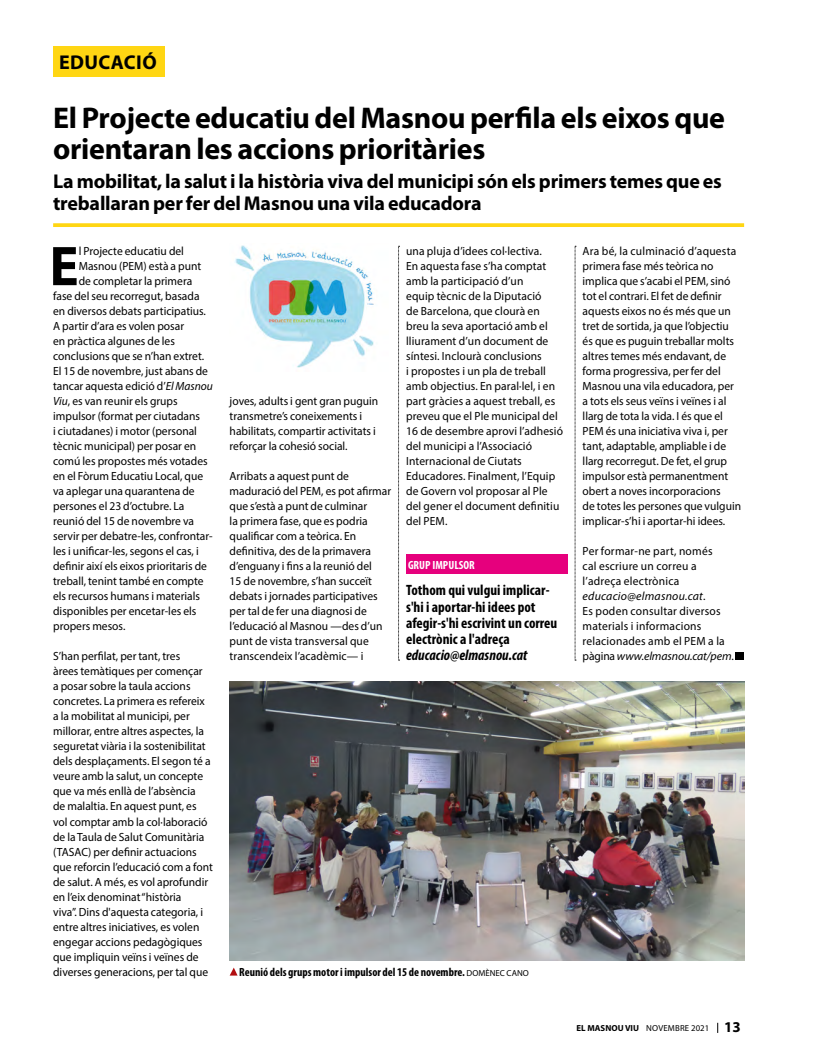
<style>
.page{position:relative;width:815px;height:1053px;background:#fff}
.page>*{position:absolute;margin:0;border:0;box-sizing:border-box;transform-origin:0 0}
.TEXTO{font:700 56.38px "Myriad Pro";color:#000}
.TEXTO-2{font:700 30px/31.2px "Myriad Pro";letter-spacing:-.01em;color:#000}
.TEXTO-3{font:700 20px/22.5px "Myriad Pro";letter-spacing:-.01em;color:#000}
.TEXTO-4{font:700 20px "Myriad Pro";letter-spacing:.02em;color:#000}
.parrafo02{font:700 condensed 15px/16.2px "Myriad Pro";color:#000}
.parrafo02-2{font:italic 700 condensed 15px "Myriad Pro";color:#000}
.t1{font:700 15px "Myriad Pro";color:#000}
.TEXTO-5{font:11.88px/15px "Myriad Pro";color:#000}
.TEXTO-6{font:11.88px/15px "Myriad Pro";letter-spacing:.02em;color:#000}
.t2{font:700 condensed 11.88px "Myriad Pro";color:#000}
.parrafo02-3{font:700 condensed 11.88px "Myriad Pro";color:#fff}
.t3{font:8.75px "Myriad Pro";letter-spacing:.02em;color:#000}
.s1{font-style:italic}
.s2{font-weight:400;font-stretch:normal;font-size:8.75px}
.s3{font-weight:700}
</style>
<div class="page">
<div style="left:53px;top:46px;width:111px;height:31px;background:#ffd613"></div>
<svg style="left:53px;top:223px;width:691px;height:4px;background:#ffd822"></svg>
<div style="left:736px;top:652px;width:8px;height:8px;background:#000"></div>
<img style="left:235px;top:245px;width:139px;height:123px">
<div style="left:406px;top:554px;width:162px;height:20px;background:#e6007d"></div>
<svg style="left:398px;top:246px;width:2px;height:414px"></svg>
<svg style="left:575px;top:246px;width:1px;height:414px"></svg>
<svg style="left:230px;top:967px;width:8px;height:8px"></svg>
<img style="left:230px;top:681px;width:514px;height:279px">
<p class="TEXTO-4" style="left:59px;top:51px;width:99px">EDUCACIÓ</p>
<p class="TEXTO-2" style="left:53px;top:102px;width:673px">El Projecte educatiu del Masnou perfila els eixos que orientaran les accions prioritàries</p>
<p class="TEXTO-3" style="left:53px;top:170px;width:670px">La mobilitat, la salut i la història viva del municipi són els primers temes que es treballaran per fer del Masnou una vila educadora</p>
<p class="TEXTO" style="left:49px;top:234px;width:31px">E</p>
<p class="TEXTO-5" style="left:79px;top:243px;width:107px">l Projecte educatiu del</p>
<p class="TEXTO-5" style="left:406px;top:243px;width:158px">una pluja d’idees col·lectiva.<br>En aquesta fase s’ha comptat amb la participació d’un<br>equip tècnic de la Diputació<br>de Barcelona, que clourà en breu la seva aportació amb el lliurament d’un document de síntesi. Inclourà conclusions<br>i propostes i un pla de treball amb objectius. En paral·lel, i en part gràcies a aquest treball, es preveu que el Ple municipal del<br>16 de desembre aprovi l’adhesió del municipi a l’Associació<br>Internacional de Ciutats<br>Educadores. Finalment, l’Equip de Govern vol proposar al Ple del gener el document definitiu del PEM.</p>
<p class="TEXTO-5" style="left:583px;top:243px;width:160px">Ara bé, la culminació d’aquesta primera fase més teòrica no implica que s’acabi el PEM, sinó tot el contrari. El fet de definir aquests eixos no és més que un tret de sortida, ja que l’objectiu és que es puguin treballar molts altres temes més endavant, de forma progressiva, per fer del<br>Masnou una vila educadora, per a tots els seus veïns i veïnes i al llarg de tota la vida. I és que el<br>PEM és una iniciativa viva i, per tant, adaptable, ampliable i de llarg recorregut. De fet, el grup impulsor està permanentment obert a noves incorporacions<br>de totes les persones que vulguin implicar-s’hi i aportar-hi idees.</p>
<p class="TEXTO-6" style="left:583px;top:543px;width:153px">Per formar-ne part, només<br>cal escriure un correu a l’adreça electrònica <span class="s1">educacio@elmasnou.cat</span>.<br>Es poden consultar diversos materials i informacions relacionades amb el PEM a la pàgina <span class="s1">www.elmasnou.cat/pem</span>.</p>
<p class="TEXTO-5" style="left:79px;top:258px;width:124px">Masnou (PEM) està a punt</p>
<p class="TEXTO-5" style="left:79px;top:273px;width:115px">de completar la primera</p>
<p class="TEXTO-5" style="left:53px;top:288px;width:148px">fase del seu recorregut, basada</p>
<p class="TEXTO-5" style="left:53px;top:303px;width:154px">en diversos debats participatius.</p>
<p class="TEXTO-5" style="left:53px;top:318px;width:133px">A partir d’ara es volen posar</p>
<p class="TEXTO-5" style="left:53px;top:333px;width:123px">en pràctica algunes de les</p>
<p class="TEXTO-5" style="left:53px;top:348px;width:153px">conclusions que se n’han extret.</p>
<p class="TEXTO-5" style="left:53px;top:363px;width:156px">El 15 de novembre, just abans de</p>
<p class="TEXTO-5" style="left:53px;top:378px;width:161px">tancar aquesta edició d’<span class="s1">El Masnou</span></p>
<p class="TEXTO-5" style="left:53px;top:393px;width:126px"><span class="s1">Viu</span>, es van reunir els grups</p>
<p class="TEXTO-5" style="left:53px;top:408px;width:148px">impulsor (format per ciutadans</p>
<p class="TEXTO-5" style="left:53px;top:423px;width:145px">i ciutadanes) i motor (personal</p>
<p class="TEXTO-5" style="left:53px;top:438px;width:145px">tècnic municipal) per posar en</p>
<p class="TEXTO-5" style="left:53px;top:453px;width:156px">comú les propostes més votades</p>
<p class="TEXTO-5" style="left:53px;top:468px;width:152px">en el Fòrum Educatiu Local, que</p>
<p class="TEXTO-5" style="left:53px;top:483px;width:143px">va aplegar una quarantena de</p>
<p class="TEXTO-5" style="left:53px;top:498px;width:133px">persones el 23 d’octubre. La</p>
<p class="TEXTO-5" style="left:53px;top:513px;width:142px">reunió del 15 de novembre va</p>
<p class="TEXTO-5" style="left:53px;top:528px;width:161px">servir per debatre-les, confrontar-</p>
<p class="TEXTO-5" style="left:53px;top:543px;width:147px">les i unificar-les, segons el cas, i</p>
<p class="TEXTO-5" style="left:53px;top:558px;width:155px">definir així els eixos prioritaris de</p>
<p class="TEXTO-5" style="left:53px;top:573px;width:152px">treball, tenint també en compte</p>
<p class="TEXTO-5" style="left:53px;top:588px;width:148px">els recursos humans i materials</p>
<p class="TEXTO-5" style="left:53px;top:603px;width:145px">disponibles per encetar-les els</p>
<p class="TEXTO-5" style="left:53px;top:618px;width:74px">propers mesos.</p>
<p class="TEXTO-5" style="left:53px;top:648px;width:161px">S’han perfilat, per tant, tres<br>àrees temàtiques per començar<br>a posar sobre la taula accions concretes. La primera es refereix a la mobilitat al municipi, per millorar, entre altres aspectes, la seguretat viària i la sostenibilitat dels desplaçaments. El segon té a veure amb la salut, un concepte que va més enllà de l’absència<br>de malaltia. En aquest punt, es vol comptar amb la col·laboració de la Taula de Salut Comunitària (TASAC) per definir actuacions que reforcin l’educació com a font de salut. A més, es vol aprofundir en l’eix denominat “història<br>viva”. Dins d'aquesta categoria, i entre altres iniciatives, es volen engegar accions pedagògiques que impliquin veïns i veïnes de diverses generacions, per tal que</p>
<p class="TEXTO-5" style="left:230px;top:393px;width:150px">joves, adults i gent gran puguin transmetre’s coneixements i habilitats, compartir activitats i reforçar la cohesió social.</p>
<p class="TEXTO-5" style="left:230px;top:468px;width:163px">Arribats a aquest punt de maduració del PEM, es pot afirmar que s’està a punt de culminar<br>la primera fase, que es podria qualificar com a teòrica. En definitiva, des de la primavera d’enguany i fins a la reunió del<br>15 de novembre, s’han succeït debats i jornades participatives per tal de fer una diagnosi de l’educació al Masnou —des d’un punt de vista transversal que transcendeix l’acadèmic— i</p>
<p class="parrafo02-3" style="left:408px;top:558px;width:68px">GRUP IMPULSOR</p>
<p class="parrafo02" style="left:406px;top:582px;width:153px">Tothom qui vulgui implicar&shy;s'hi i aportar-hi idees pot afegir-s'hi escrivint un correu electrònic a l'adreça</p>
<p class="parrafo02-2" style="left:406px;top:646px;width:123px">educacio@elmasnou.cat</p>
<p class="t2" style="left:239px;top:965px;width:291px">Reunió dels grups motor i impulsor del 15 de novembre. <span class="s2">DOMÈNEC CANO</span></p>
<p class="t3" style="left:577px;top:1022px;width:134px"><span class="s3">EL MASNOU VIU</span> NOVEMBRE 2021</p>
<p class="t1" style="left:724px;top:1018px;width:18px">13</p>
</div>
